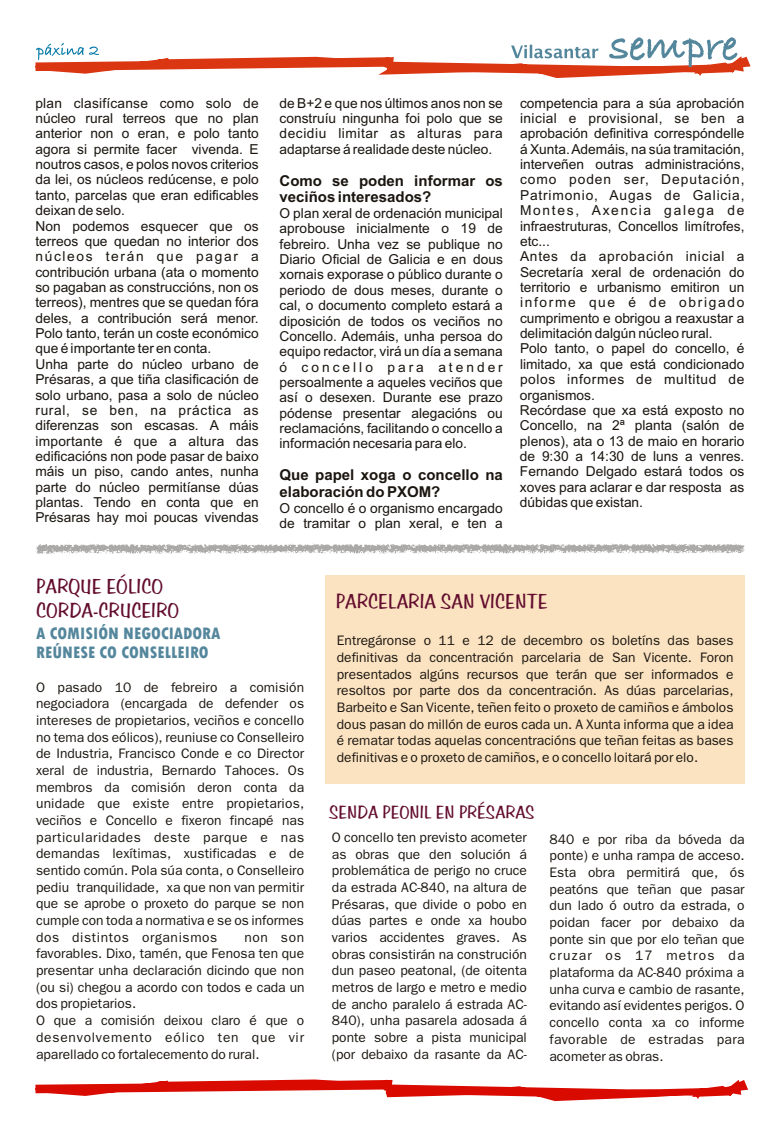
<style>
.page{position:relative;width:780px;height:1134px;background:#fff}
.page>*{position:absolute;margin:0;border:0;box-sizing:border-box;transform-origin:0 0}
.t1{font:20px/24px "Benguiat Frisky ATT";color:#630d2e}
.t2{font:800 condensed 17.5px/19px "Tw Cen";color:#54869c}
.t3{font:17.5px "Benguiat Frisky ATT";color:#630d2e}
.t4{font:700 15px/16.8px "Arial";color:#1a150f}
.t5{font:13.75px/15.4px "Arial";color:#1a150f}
.t6{font:13.75px/16.6px "Un Dotum";color:#1a150f;text-align:justify}
</style>
<div class="page">
<svg style="left:35px;top:543px;width:710px;height:11px"></svg>
<div style="left:324px;top:575px;width:420px;height:209px;background:#fbe3c1"></div>
<svg style="left:35px;top:1079px;width:713px;height:23px"></svg>
<svg style="left:35px;top:37px;width:715px;height:41px"></svg>
<p class="t5" style="left:35px;top:96px;width:225px">plan clasifícanse como solo de núcleo rural terreos que no plan anterior non o eran, e polo tanto agora si permite facer vivenda. E noutros casos, e polos novos criterios da lei, os núcleos redúcense, e polo tanto, parcelas que eran edificables deixan de selo.<br>Non podemos esquecer que os terreos que quedan no interior dos núcleos terán que pagar a contribución urbana (ata o momento so pagaban as construccións, non os terreos), mentres que se quedan fóra deles, a contribución será menor.<br>Polo tanto, terán un coste económico que é importante ter en conta.<br>Unha parte do núcleo urbano de<br>Présaras, a que tiña clasificación de solo urbano, pasa a solo de núcleo rural, se ben, na práctica as diferenzas son escasas. A máis importante é que a altura das edificacións non pode pasar de baixo máis un piso, cando antes, nunha parte do núcleo permitíanse dúas plantas. Tendo en conta que en<br>Présaras hay moi poucas vivendas</p>
<p class="t5" style="left:279px;top:96px;width:225px;text-align:justify">de B+2 e que nos últimos anos non se construíu ningunha foi polo que se decidiu limitar as alturas para adaptarse á realidade deste núcleo.</p>
<p class="t4" style="left:279px;top:173px;width:225px">Como se poden informar os veciños interesados?</p>
<p class="t5" style="left:279px;top:207px;width:225px;text-align:justify">O plan xeral de ordenación municipal aprobouse inicialmente o 19 de febreiro. Unha vez se publique no Diario Oficial de Galicia e en dous xornais exporase o público durante o periodo de dous meses, durante o cal, o documento completo estará a diposición de todos os veciños no Concello. Ademáis, unha persoa do equipo redactor, virá un día a semana ó concello para atender persoalmente a aqueles veciños que así o desexen. Durante ese prazo pódense presentar alegacións ou reclamacións, facilitando o concello a información necesaria para elo.</p>
<p class="t4" style="left:279px;top:468px;width:225px">Que papel xoga o concello na elaboración do PXOM?</p>
<p class="t5" style="left:279px;top:501px;width:225px">O concello é o organismo encargado de tramitar o plan xeral, e ten a</p>
<p class="t5" style="left:520px;top:96px;width:226px">competencia para a súa aprobación inicial e provisional, se ben a aprobación definitiva correspóndelle á Xunta. Ademáis, na súa tramitación, interveñen outras administracións, como poden ser, Deputación,<br>Patrimonio, Augas de Galicia,<br>Montes, Axencia galega de infraestruturas, Concellos limítrofes, etc...<br>Antes da aprobación inicial a<br>Secretaría xeral de ordenación do territorio e urbanismo emitiron un informe que é de obrigado cumprimento e obrigou a reaxustar a delimitación dalgún núcleo rural.<br>Polo tanto, o papel do concello, é limitado, xa que está condicionado polos informes de multitud de organismos.<br>Recórdase que xa está exposto no<br>Concello, na 2ª planta (salón de plenos), ata o 13 de maio en horario de 9:30 a 14:30 de luns a venres.<br>Fernando Delgado estará todos os xoves para aclarar e dar resposta as dúbidas que existan.</p>
<h1 class="t1" style="left:36px;top:574px;width:145px">PARQUE EÓLICO<br>CORDA-CRUCEIRO</h1>
<p class="t2" style="left:36px;top:625px;width:186px">A COMISIÓN NEGOCIADORA<br>REÚNESE CO CONSELLEIRO</p>
<p class="t6" style="left:36px;top:679px;width:269px">O pasado 10 de febreiro a comisión negociadora (encargada de defender os intereses de propietarios, veciños e concello no tema dos eólicos), reuniuse co Conselleiro de Industria, Francisco Conde e co Director xeral de industria, Bernardo Tahoces. Os membros da comisión deron conta da unidade que existe entre propietarios, veciños e Concello e fixeron fincapé nas particularidades deste parque e nas demandas lexítimas, xustificadas e de sentido común. Pola súa conta, o Conselleiro pediu tranquilidade, xa que non van permitir que se aprobe o proxeto do parque se non cumple con toda a normativa e se os informes dos distintos organismos</p>
<p class="t6" style="left:36px;top:929px;width:270px;text-align:left;text-indent:208px">non son favorables. Dixo, tamén, que Fenosa ten que presentar unha declaración dicindo que non (ou si) chegou a acordo con todos e cada un dos propietarios.<br>O que a comisión deixou claro é que o desenvolvemento eólico ten que vir aparellado co fortalecemento do rural.</p>
<h1 class="t1" style="left:336px;top:589px;width:213px">PARCELARIA SAN VICENTE</h1>
<p class="t6" style="left:337px;top:633px;width:398px">Entregáronse o 11 e 12 de decembro os boletíns das bases definitivas da concentración parcelaria de San Vicente. Foron presentados algúns recursos que terán que ser informados e resoltos por parte dos da concentración. As dúas parcelarias, Barbeito e San Vicente, teñen feito o proxeto de camiños e ámbolos dous pasan do millón de euros cada un. A Xunta informa que a idea é rematar todas aquelas concentracións que teñan feitas as bases definitivas e o proxeto de camiños, e o concello loitará por elo.</p>
<p class="t3" style="left:329px;top:801px;width:207px">SENDA PEONIL EN PRÉSARAS</p>
<p class="t6" style="left:332px;top:829px;width:196px">O concello ten previsto acometer as obras que den solución á problemática de perigo no cruce da estrada AC-840, na altura de Présaras, que divide o pobo en dúas partes e onde xa houbo varios accidentes graves. As obras consistirán na construción dun paseo peatonal, (de oitenta metros de largo e metro e medio de ancho paralelo á estrada AC-840), unha pasarela adosada á ponte sobre a pista municipal (por debaixo da rasante da AC-</p>
<p class="t6" style="left:549px;top:831px;width:196px">840 e por riba da bóveda da ponte) e unha rampa de acceso.<br>Esta obra permitirá que, ós peatóns que teñan que pasar dun lado ó outro da estrada, o poidan facer por debaixo da ponte sin que por elo teñan que cruzar os 17 metros da plataforma da AC-840 próxima a unha curva e cambio de rasante, evitando así evidentes perigos. O concello conta xa co informe favorable de estradas para acometer as obras.</p>
</div>
